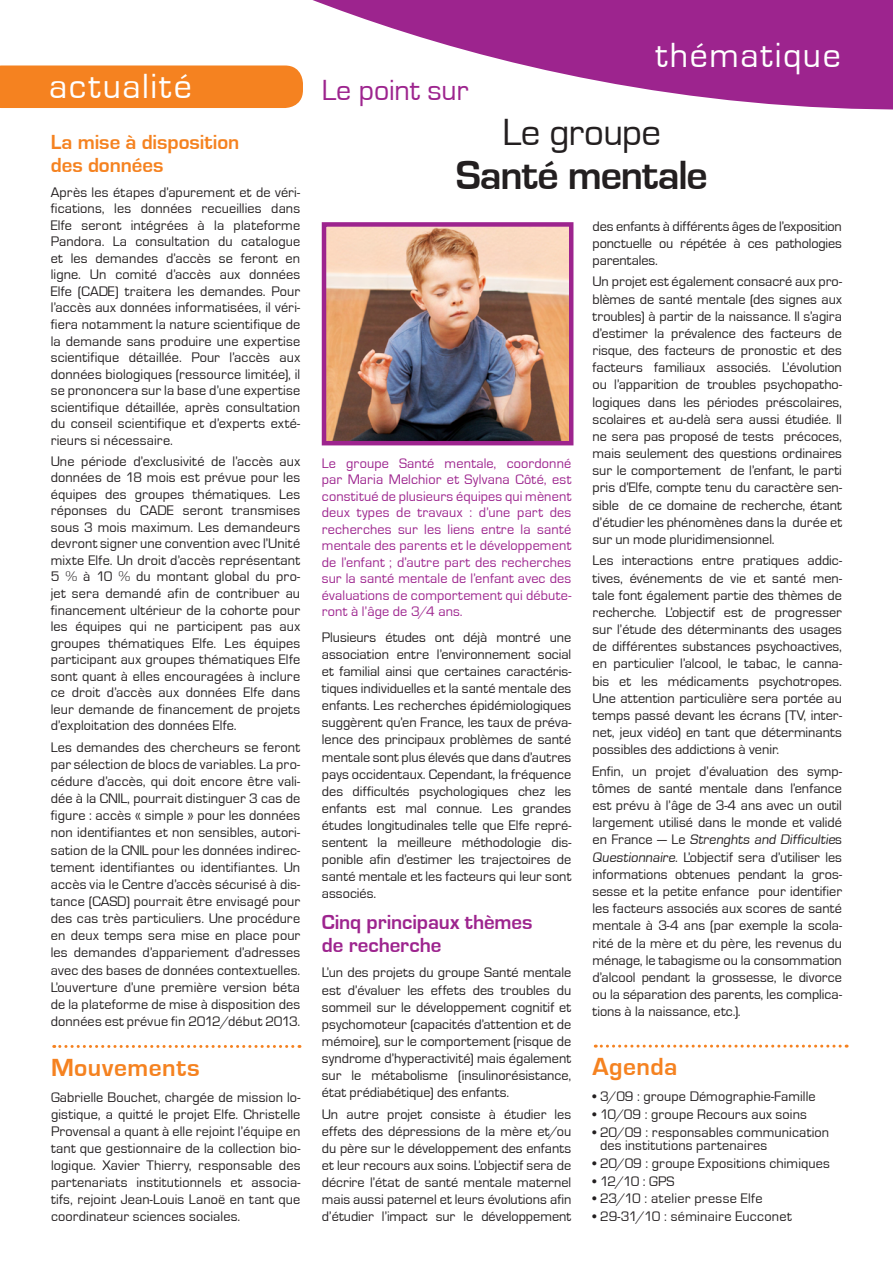
<style>
.page{position:relative;width:893px;height:1263px;background:#fff}
.page>*{position:absolute;margin:0;border:0;box-sizing:border-box;transform-origin:0 0}
.t1{font:700 42px "Eurostile";letter-spacing:-.03em;color:#231f20}
.t2{font:39px "Eurostile";letter-spacing:-.015em;color:#231f20}
.t3{font:36px "Eurostile";letter-spacing:.045em;color:#fff}
.t4{font:30px "Eurostile";letter-spacing:-.005em;color:#9d248e}
.t5{font:700 25.5px "Eurostile";letter-spacing:.02em;color:#f58220}
.t6{font:700 21px/22.5px "Eurostile";letter-spacing:-.005em;color:#9d248e}
.t7{font:700 21px/22.5px "Eurostile";letter-spacing:-.005em;color:#f58220}
.t8{font:14.25px/17.1px "Eurostile";letter-spacing:.005em;color:#231f20;text-align:justify}
.t9{font:14.25px/16.5px "Eurostile";letter-spacing:.01em;color:#9d248e;text-align:justify}
</style>
<div class="page">
<div style="left:0;top:65px;width:153px;height:43px;background:#f58220"></div>
<svg style="left:153px;top:0;width:740px;height:110px;fill:#9d248e"></svg>
<img style="left:327px;top:227px;width:241px;height:213px">
<div style="left:322px;top:222px;width:251px;height:223px;border:4px solid #9d248e"></div>
<svg style="left:54px;top:1045px;width:246px;height:3px"></svg>
<svg style="left:595px;top:1044px;width:252px;height:3px"></svg>
<h3 class="t3" style="left:49px;top:67px;width:144px">actualité</h3>
<h3 class="t7" style="left:51px;top:131px;width:190px">La mise à disposition des données</h3>
<p class="t8" style="left:51px;top:184px;width:251px;line-height:16.5px">Après les étapes d’apurement et de véri&shy;fications, les données recueillies dans Elfe seront intégrées à la plateforme Pandora. La consultation du catalogue et les demandes d’accès se feront en ligne. Un comité d’accès aux données Elfe (CADE) traitera les demandes. Pour l’accès aux données informatisées, il véri&shy;fiera notamment la nature scientifique de la demande sans produire une expertise scientifique détaillée. Pour l’accès aux données biologiques (ressource limitée), il se prononcera sur la base d’une expertise scientifique détaillée, après consultation du conseil scientifique et d’experts exté&shy;rieurs si nécessaire.</p>
<p class="t8" style="left:51px;top:453px;width:251px;line-height:16.5px">Une période d’exclusivité de l’accès aux données de 18 mois est prévue pour les équipes des groupes thématiques. Les réponses du CADE seront transmises sous 3 mois maximum. Les demandeurs devront signer une convention avec l’Unité mixte Elfe. Un droit d’accès représentant 5 % à 10 % du montant global du pro&shy;jet sera demandé afin de contribuer au financement ultérieur de la cohorte pour les équipes qui ne participent pas aux groupes thématiques Elfe. Les équipes participant aux groupes thématiques Elfe sont quant à elles encouragées à inclure ce droit d’accès aux données Elfe dans leur demande de financement de projets d’exploitation des données Elfe.</p>
<p class="t8" style="left:51px;top:739px;width:251px">Les demandes des chercheurs se feront par sélection de blocs de variables. La pro&shy;cédure d’accès, qui doit encore être vali&shy;dée à la CNIL, pourrait distinguer 3 cas de figure : accès « simple » pour les données non identifiantes et non sensibles, autori&shy;sation de la CNIL pour les données indirec&shy;tement identifiantes ou identifiantes. Un accès via le Centre d’accès sécurisé à dis&shy;tance (CASD) pourrait être envisagé pour des cas très particuliers. Une procédure en deux temps sera mise en place pour les demandes d’appariement d’adresses avec des bases de données contextuelles.<br>L’ouverture d’une première version béta de la plateforme de mise à disposition des données est prévue fin 2012/début 2013.</p>
<h3 class="t5" style="left:51px;top:1054px;width:150px">Mouvements</h3>
<p class="t8" style="left:51px;top:1089px;width:251px">Gabrielle Bouchet, chargée de mission lo&shy;gistique, a quitté le projet Elfe. Christelle Provensal a quant à elle rejoint l’équipe en tant que gestionnaire de la collection bio&shy;logique. Xavier Thierry, responsable des partenariats institutionnels et associa&shy;tifs, rejoint Jean-Louis Lanoë en tant que coordinateur sciences sociales.</p>
<h3 class="t4" style="left:322px;top:74px;width:148px">Le point sur</h3>
<h3 class="t3" style="left:656px;top:36px;width:186px">thématique</h3>
<h2 class="t2" style="left:503px;top:111px;width:160px">Le groupe</h2>
<h1 class="t1" style="left:456px;top:152px;width:253px">Santé mentale</h1>
<p class="t9" style="left:322px;top:455px;width:251px">Le groupe Santé mentale, coordonné par Maria Melchior et Sylvana Côté, est constitué de plusieurs équipes qui mènent deux types de travaux : d’une part des recherches sur les liens entre la santé mentale des parents et le développement de l’enfant ; d’autre part des recherches sur la santé mentale de l’enfant avec des évaluations de comportement qui débute&shy;ront à l’âge de 3/4 ans.</p>
<p class="t8" style="left:322px;top:629px;width:251px">Plusieurs études ont déjà montré une association entre l’environnement social et familial ainsi que certaines caractéris&shy;tiques individuelles et la santé mentale des enfants. Les recherches épidémiologiques suggèrent qu’en France, les taux de préva&shy;lence des principaux problèmes de santé mentale sont plus élevés que dans d’autres pays occidentaux. Cependant, la fréquence des difficultés psychologiques chez les enfants est mal connue. Les grandes études longitudinales telle que Elfe repré&shy;sentent la meilleure méthodologie dis&shy;ponible afin d’estimer les trajectoires de santé mentale et les facteurs qui leur sont associés.</p>
<h3 class="t6" style="left:322px;top:911px;width:212px">Cinq principaux thèmes de recherche</h3>
<p class="t8" style="left:322px;top:964px;width:251px">L’un des projets du groupe Santé mentale est d’évaluer les effets des troubles du sommeil sur le développement cognitif et psychomoteur (capacités d’attention et de mémoire), sur le comportement (risque de syndrome d’hyperactivité) mais également sur le métabolisme (insulinorésistance, état prédiabétique) des enfants.</p>
<p class="t8" style="left:322px;top:1105px;width:251px">Un autre projet consiste à étudier les effets des dépressions de la mère et/ou du père sur le développement des enfants et leur recours aux soins. L’objectif sera de décrire l’état de santé mentale maternel mais aussi paternel et leurs évolutions afin d’étudier l’impact sur le développement</p>
<p class="t8" style="left:593px;top:218px;width:251px">des enfants à différents âges de l’exposition ponctuelle ou répétée à ces pathologies parentales.</p>
<p class="t8" style="left:593px;top:273px;width:251px">Un projet est également consacré aux pro&shy;blèmes de santé mentale (des signes aux troubles) à partir de la naissance. Il s’agira d’estimer la prévalence des facteurs de risque, des facteurs de pronostic et des facteurs familiaux associés. L’évolution ou l’apparition de troubles psychopatho&shy;logiques dans les périodes préscolaires, scolaires et au-delà sera aussi étudiée. Il ne sera pas proposé de tests précoces, mais seulement des questions ordinaires sur le comportement de l’enfant, le parti pris d’Elfe, compte tenu du caractère sen&shy;sible de ce domaine de recherche, étant d’étudier les phénomènes dans la durée et sur un mode pluridimensionnel.</p>
<p class="t8" style="left:593px;top:552px;width:251px">Les interactions entre pratiques addic&shy;tives, événements de vie et santé men&shy;tale font également partie des thèmes de recherche. L’objectif est de progresser sur l’étude des déterminants des usages de différentes substances psychoactives, en particulier l’alcool, le tabac, le canna&shy;bis et les médicaments psychotropes.<br>Une attention particulière sera portée au temps passé devant les écrans (TV, inter&shy;net, jeux vidéo) en tant que déterminants possibles des addictions à venir.</p>
<p class="t8" style="left:593px;top:763px;width:251px">Enfin, un projet d’évaluation des symp&shy;tômes de santé mentale dans l’enfance est prévu à l’âge de 3-4 ans avec un outil largement utilisé dans le monde et validé en France — Le Strenghts and Difficulties Questionnaire. L’objectif sera d’utiliser les informations obtenues pendant la gros&shy;sesse et la petite enfance pour identifier les facteurs associés aux scores de santé mentale à 3-4 ans (par exemple la scola&shy;rité de la mère et du père, les revenus du ménage, le tabagisme ou la consommation d’alcool pendant la grossesse, le divorce ou la séparation des parents, les complica&shy;tions à la naissance, etc.).</p>
<h3 class="t5" style="left:592px;top:1052px;width:87px">Agenda</h3>
<p class="t8" style="left:592px;top:1088px;width:225px">• 3/09 : groupe Démographie-Famille</p>
<p class="t8" style="left:592px;top:1106px;width:216px">• 10/09 : groupe Recours aux soins</p>
<p class="t8" style="left:600px;top:1125px;width:231px;line-height:13.5px;text-indent:-8px">• 20/09 : responsables communication des institutions partenaires</p>
<p class="t8" style="left:592px;top:1155px;width:239px">• 20/09 : groupe Expositions chimiques</p>
<p class="t8" style="left:592px;top:1172px;width:83px">• 12/10 : GPS</p>
<p class="t8" style="left:592px;top:1190px;width:172px">• 23/10 : atelier presse Elfe</p>
<p class="t8" style="left:592px;top:1208px;width:201px">• 29-31/10 : séminaire Eucconet</p>
</div>
